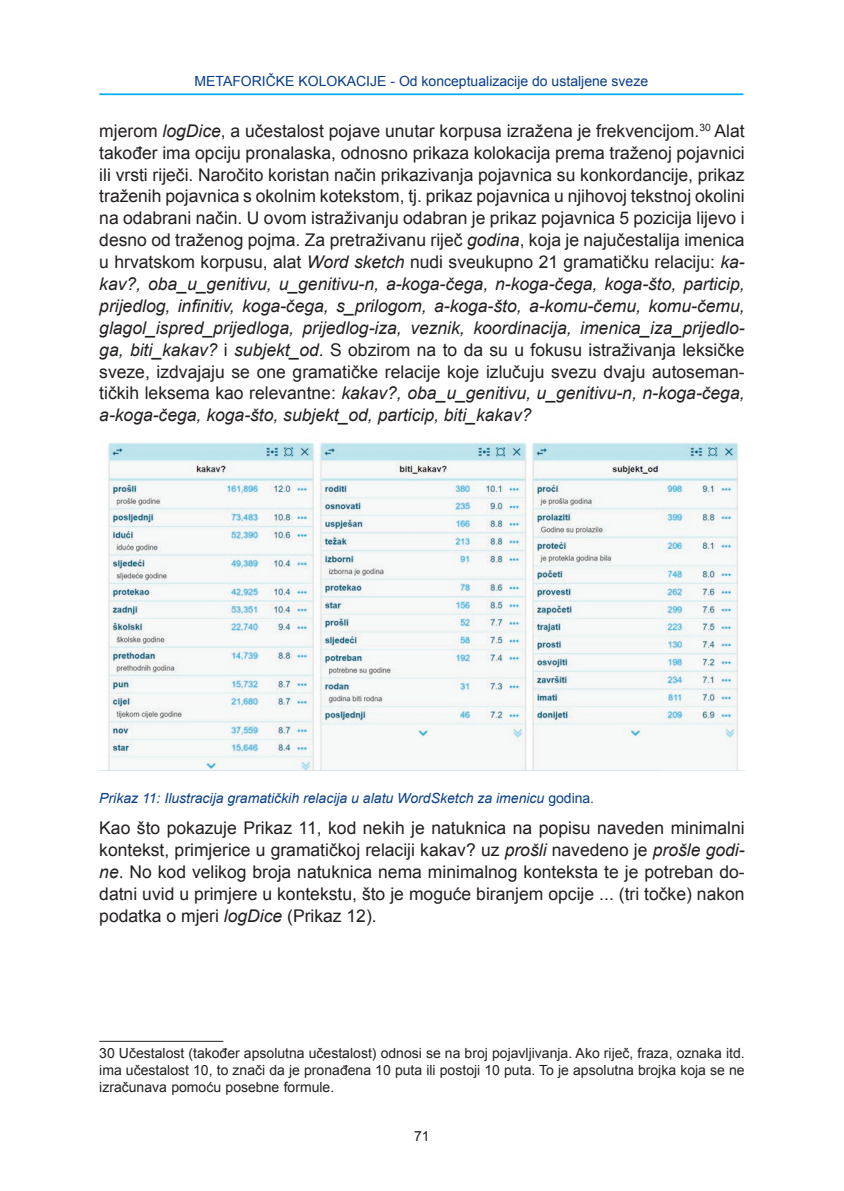
<style>
.page{position:relative;width:844px;height:1191px;background:#fff}
.page>*{position:absolute;margin:0;border:0;box-sizing:border-box;transform-origin:0 0}
.t1{font:17.5px/21.9px "Arial";color:#231f20;text-align:justify}
.t2{font:14px/16.8px "Arial";color:#231f20;text-align:justify}
.t3{font:italic 14px "Arial";color:#083e89}
.t4{font:14px "Arial";color:#083e89}
.s1{font-style:italic}
.s2{font-style:normal}
</style>
<div class="page">
<hr style="left:99px;top:93px;width:644px;height:2px;background:#00aeef">
<img style="left:108px;top:442px;width:630px;height:328px">
<hr style="left:99px;top:1041px;width:124px;height:1px;background:#231f20">
<p class="t4" style="left:194px;top:72px;width:455px">Metaforičke kolokacije - Od konceptualizacije do ustaljene sveze</p>
<p class="t1" style="left:99px;top:120px;width:646px">mjerom <span class="s1">logDice</span>, a učestalost pojave unutar korpusa izražena je frekvencijom.<sup>30</sup> Alat također ima opciju pronalaska, odnosno prikaza kolokacija prema traženoj pojavnici ili vrsti riječi. Naročito koristan način prikazivanja pojavnica su konkordancije, prikaz traženih pojavnica s okolnim kotekstom, tj. prikaz pojavnica u njihovoj tekstnoj okolini na odabrani način. U ovom istraživanju odabran je prikaz pojavnica 5 pozicija lijevo i desno od traženog pojma. Za pretraživanu riječ <span class="s1">godina</span>, koja je najučestalija imenica u hrvatskom korpusu, alat <span class="s1">Word sketch</span> nudi sveukupno 21 gramatičku relaciju: <span class="s1">ka&shy;kav?, oba_u_genitivu, u_genitivu-n, a-koga-čega, n-koga-čega, koga-što, particip, prijedlog, infinitiv, koga-čega, s_prilogom, a-koga-što, a-komu-čemu, komu-čemu, glagol_ispred_prijedloga, prijedlog-iza, veznik, koordinacija, imenica_iza_prijedlo&shy;ga, biti_kakav?</span> i <span class="s1">subjekt_od</span>. S obzirom na to da su u fokusu istraživanja leksičke sveze, izdvajaju se one gramatičke relacije koje izlučuju svezu dvaju autoseman&shy;tičkih leksema kao relevantne: <span class="s1">kakav?, oba_u_genitivu, u_genitivu-n, n-koga-čega, a-koga-čega, koga-što, subjekt_od, particip, biti_kakav?</span></p>
<p class="t3" style="left:99px;top:788px;width:496px">Prikaz 11: Ilustracija gramatičkih relacija u alatu WordSketch za imenicu <span class="s2">godina</span>.</p>
<p class="t1" style="left:99px;top:817px;width:646px">Kao što pokazuje Prikaz 11, kod nekih je natuknica na popisu naveden minimalni kontekst, primjerice u gramatičkoj relaciji kakav? uz <span class="s1">prošli</span> navedeno je <span class="s1">prošle godi&shy;ne</span>. No kod velikog broja natuknica nema minimalnog konteksta te je potreban do&shy;datni uvid u primjere u kontekstu, što je moguće biranjem opcije ... (tri točke) nakon podatka o mjeri <span class="s1">logDice</span> (Prikaz 12).</p>
<p class="t2" style="left:99px;top:1045px;width:646px">30 Učestalost (također apsolutna učestalost) odnosi se na broj pojavljivanja. Ako riječ, fraza, oznaka itd. ima učestalost 10, to znači da je pronađena 10 puta ili postoji 10 puta. To je apsolutna brojka koja se ne izračunava pomoću posebne formule.</p>
<p class="t2" style="left:414px;top:1128px;width:17px">71</p>
</div>
